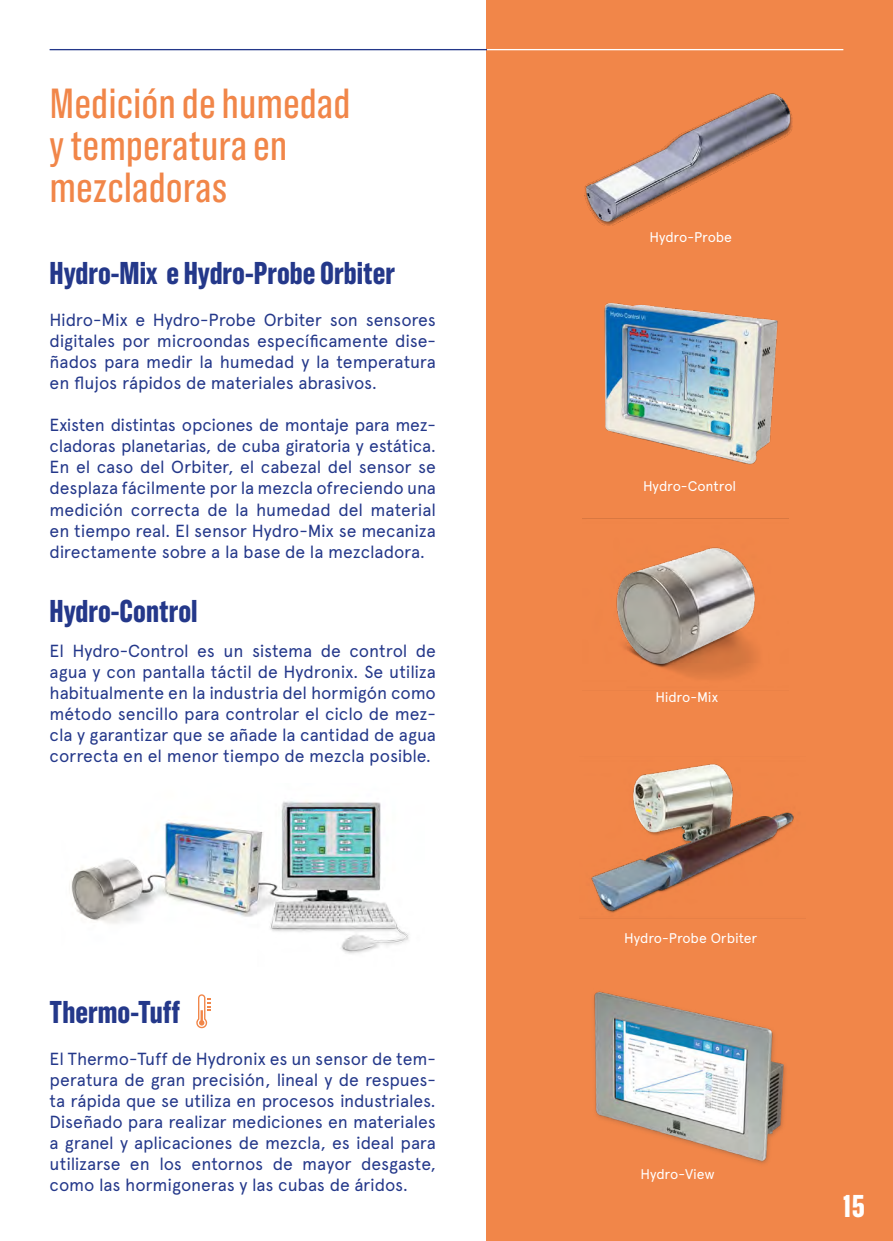
<style>
.page{position:relative;width:893px;height:1241px;background:#fff}
.page>*{position:absolute;margin:0;border:0;box-sizing:border-box;transform-origin:0 0}
.t1{font:42px/42px "Grotzec Cond";color:#f18649}
.t2{font:700 31.5px "Grotzec Cond";color:#24388a}
.t3{font:700 31.5px "Grotzec Cond";color:#fff}
.t4{font:17.5px/21px "Apercu";letter-spacing:-.01em;color:#24388a;text-align:justify}
.t5{font:14px "Apercu";letter-spacing:-.01em;color:#fff}
</style>
<div class="page">
<div style="left:486px;top:0;width:407px;height:1240px;background:#f18649"></div>
<img style="left:582px;top:518px;width:206px;height:161px">
<img style="left:69px;top:801px;width:340px;height:153px">
<hr style="left:50px;top:49px;width:437px;height:1px;background:#24388a">
<svg style="left:196px;top:994px;width:14px;height:34px"></svg>
<img style="left:594px;top:991px;width:192px;height:173px">
<img style="left:591px;top:764px;width:203px;height:149px">
<hr style="left:487px;top:49px;width:356px;height:1px;background:#fff">
<img style="left:585px;top:94px;width:207px;height:132px">
<img style="left:604px;top:303px;width:174px;height:162px">
<h1 class="t1" style="left:50px;top:82px;width:303px">Medición de humedad y temperatura en mezcladoras</h1>
<h2 class="t2" style="left:50px;top:254px;width:347px">Hydro-Mix e Hydro-Probe Orbiter</h2>
<p class="t4" style="left:50px;top:309px;width:388px">Hidro-Mix e Hydro-Probe Orbiter son sensores digitales por microondas específicamente dise&shy;ñados para medir la humedad y la temperatura en flujos rápidos de materiales abrasivos.</p>
<p class="t4" style="left:50px;top:414px;width:388px">Existen distintas opciones de montaje para mez&shy;cladoras planetarias, de cuba giratoria y estática.<br>En el caso del Orbiter, el cabezal del sensor se desplaza fácilmente por la mezcla ofreciendo una medición correcta de la humedad del material en tiempo real. El sensor Hydro-Mix se mecaniza directamente sobre a la base de la mezcladora.</p>
<h2 class="t2" style="left:50px;top:591px;width:150px">Hydro-Control</h2>
<p class="t4" style="left:50px;top:639px;width:388px">El Hydro-Control es un sistema de control de agua y con pantalla táctil de Hydronix. Se utiliza habitualmente en la industria del hormigón como método sencillo para controlar el ciclo de mez&shy;cla y garantizar que se añade la cantidad de agua correcta en el menor tiempo de mezcla posible.</p>
<h2 class="t2" style="left:50px;top:992px;width:132px">Thermo-Tuff</h2>
<p class="t4" style="left:50px;top:1048px;width:388px">El Thermo-Tuff de Hydronix es un sensor de tem&shy;peratura de gran precisión, lineal y de respues&shy;ta rápida que se utiliza en procesos industriales.<br>Diseñado para realizar mediciones en materiales a granel y aplicaciones de mezcla, es ideal para utilizarse en los entornos de mayor desgaste, como las hormigoneras y las cubas de áridos.</p>
<p class="t5" style="left:649px;top:228px;width:84px">Hydro-Probe</p>
<p class="t5" style="left:643px;top:477px;width:95px">Hydro-Control</p>
<p class="t5" style="left:656px;top:688px;width:64px">Hidro-Mix</p>
<p class="t5" style="left:624px;top:929px;width:135px">Hydro-Probe Orbiter</p>
<p class="t5" style="left:640px;top:1165px;width:76px">Hydro-View</p>
<h2 class="t3" style="left:842px;top:1185px;width:24px">15</h2>
</div>
